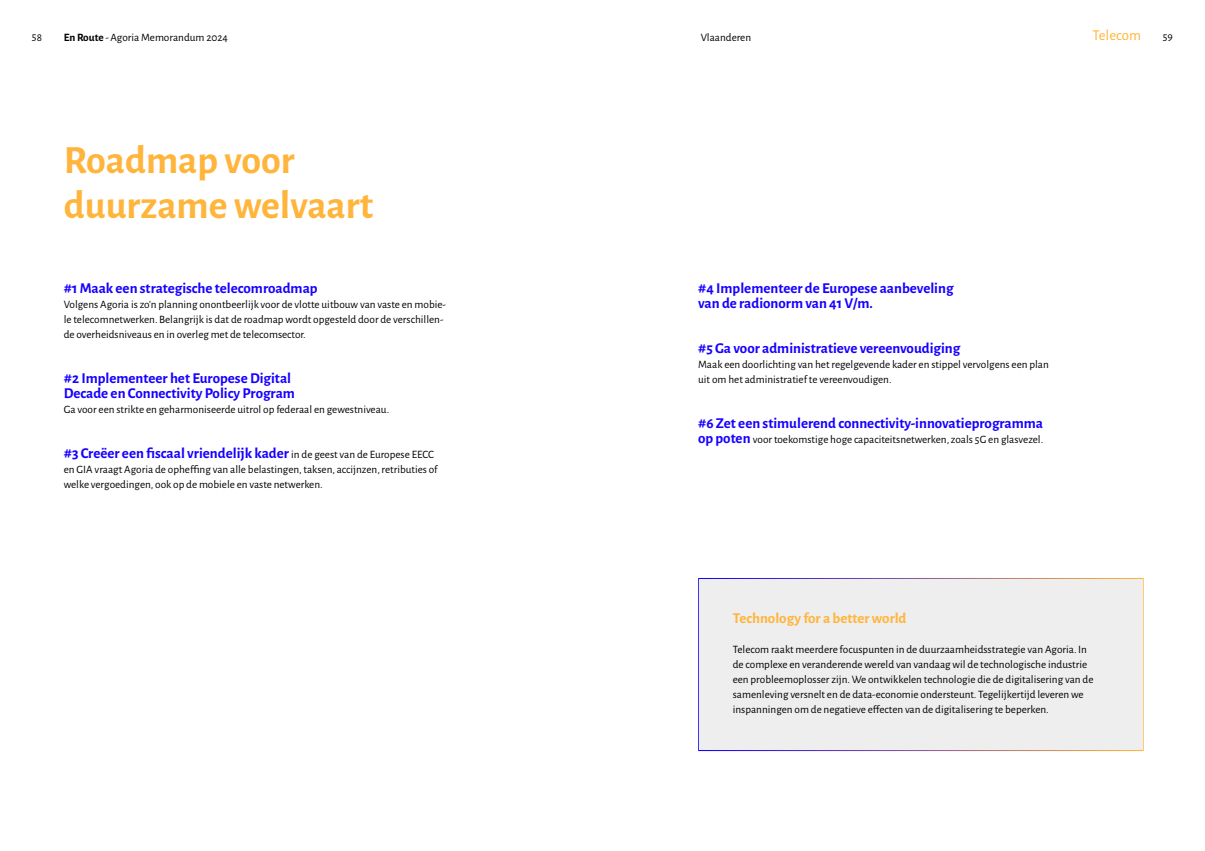
<style>
.page{position:relative;width:1205px;height:851px;background:#fff}
.page>*{position:absolute;margin:0;border:0;box-sizing:border-box;transform-origin:0 0}
.t1{font:700 40px/45px "Alegreya Sans";color:#ffb53b}
.t2{font:700 15px/15px "Alegreya Sans";color:#1700ff}
.t3{font:700 15px "Alegreya Sans";color:#ffb53b}
.t4{font:15px "Alegreya Sans";color:#ffb53b}
.t5{font:11.25px/15px "Alegreya Sans";color:#000}
.s1{font-weight:700}
.s2{font-weight:400;font-size:11.25px;color:#000}
.s3{font-weight:700;font-size:15px;color:#1700ff}
</style>
<div class="page">
<div style="left:698px;top:578px;width:445px;height:173px;background:#eee;border:2px solid #fff"></div>
<p class="t5" style="left:32px;top:29px;width:12px">58</p>
<p class="t5" style="left:64px;top:29px;width:166px"><span class="s1">En Route</span> - Agoria Memorandum 2024</p>
<p class="t5" style="left:701px;top:29px;width:52px">Vlaanderen</p>
<h2 class="t4" style="left:1092px;top:25px;width:50px">Telecom</h2>
<p class="t5" style="left:1162px;top:29px;width:12px">59</p>
<h1 class="t1" style="left:64px;top:134px;width:311px">Roadmap voor duurzame welvaart</h1>
<h2 class="t2" style="left:64px;top:279px;width:255px">#1 Maak een strategische telecomroadmap</h2>
<p class="t5" style="left:64px;top:296px;width:384px">Volgens Agoria is zo’n planning onontbeerlijk voor de vlotte uitbouw van vaste en mobie&shy;le telecomnetwerken. Belangrijk is dat de roadmap wordt opgesteld door de verschillen&shy;de overheidsniveaus en in overleg met de telecomsector.</p>
<h2 class="t2" style="left:64px;top:369px;width:233px">#2 Implementeer het Europese Digital<br>Decade en Connectivity Policy Program</h2>
<p class="t5" style="left:64px;top:401px;width:327px">Ga voor een strikte en geharmoniseerde uitrol op federaal en gewestniveau.</p>
<h2 class="t2" style="left:64px;top:444px;width:372px">#3 Creëer een fiscaal vriendelijk kader <span class="s2">in de geest van de Europese EECC</span></h2>
<p class="t5" style="left:64px;top:461px;width:375px">en GIA vraagt Agoria de opheffing van alle belastingen, taksen, accijnzen, retributies of welke vergoedingen, ook op de mobiele en vaste netwerken.</p>
<h2 class="t2" style="left:698px;top:279px;width:257px">#4 Implementeer de Europese aanbeveling van de radionorm van 41 V/m.</h2>
<h2 class="t2" style="left:698px;top:339px;width:264px">#5 Ga voor administratieve vereenvoudiging</h2>
<p class="t5" style="left:698px;top:356px;width:352px">Maak een doorlichting van het regelgevende kader en stippel vervolgens een plan uit om het administratief te vereenvoudigen.</p>
<h2 class="t2" style="left:698px;top:414px;width:346px">#6 Zet een stimulerend connectivity-innovatieprogramma</h2>
<p class="t5" style="left:698px;top:431px;width:346px"><span class="s3">op poten</span> voor toekomstige hoge capaciteitsnetwerken, zoals 5G en glasvezel.</p>
<h2 class="t3" style="left:733px;top:607px;width:175px">Technology for a better world</h2>
<p class="t5" style="left:733px;top:641px;width:362px">Telecom raakt meerdere focuspunten in de duurzaamheidsstrategie van Agoria. In de complexe en veranderende wereld van vandaag wil de technologische industrie een probleemoplosser zijn. We ontwikkelen technologie die de digitalisering van de samenleving versnelt en de data-economie ondersteunt. Tegelijkertijd leveren we inspanningen om de negatieve effecten van de digitalisering te beperken.</p>
</div>
